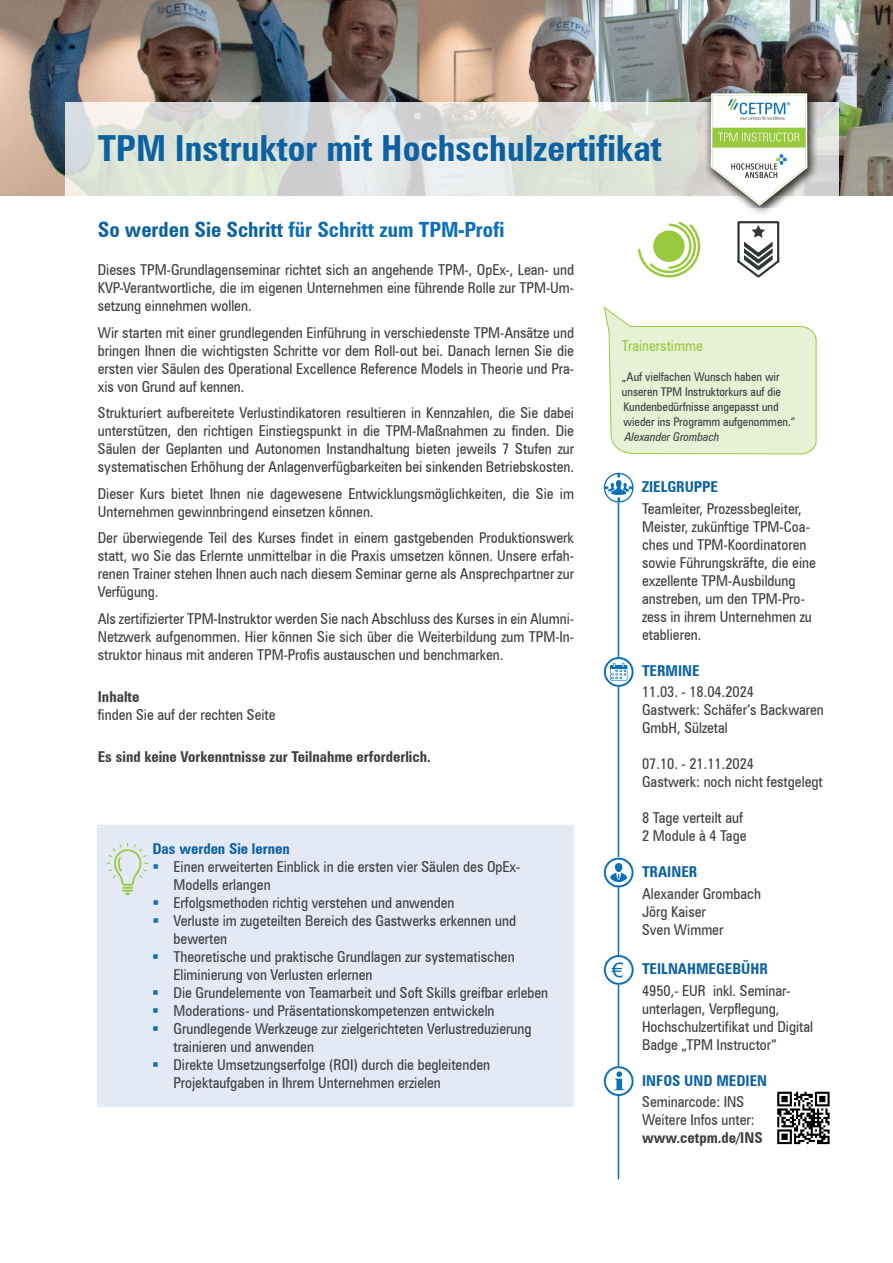
<style>
.page{position:relative;width:893px;height:1263px;background:#fff}
.page>*{position:absolute;margin:0;border:0;box-sizing:border-box;transform-origin:0 0}
.t1{font:700 condensed 36px "Zurich BT";color:#0b61a1}
.t2{font:700 condensed 21px "Zurich BT";color:#0c6fb8}
.t3{font:condensed 15px/18px "Zurich BT";color:#3e3e3f}
.t4{font:700 condensed 15px "Zurich BT";color:#3e3e3f}
.t5{font:700 condensed 15px "Zurich BT";color:#0b61a1}
.t6{font:condensed 15px "Zurich BT";color:#99ca3e}
.t7{font:condensed 12px/15px "Zurich BT";color:#3e3e3f}
.t8{font:italic condensed 12px "Zurich BT";color:#3e3e3f}
.s1{color:#0b61a1}
</style>
<div class="page">
<img style="left:0;top:0;width:893px;height:196px">
<svg style="left:66px;top:102px;width:773px;height:94px"></svg>
<div style="left:703px;top:88px;width:122px;height:130px;background:#231f20;opacity:.75"></div>
<img style="left:701px;top:91px;width:116px;height:117px">
<hr style="left:618px;top:502px;width:1px;height:677px;background:#0c6fb8">
<svg style="left:777px;top:1091px;width:53px;height:54px"></svg>
<svg style="left:777px;top:1092px;width:53px;height:52px"></svg>
<svg style="left:604px;top:1066px;width:30px;height:30px"></svg>
<svg style="left:604px;top:657px;width:30px;height:30px"></svg>
<svg style="left:604px;top:858px;width:30px;height:29px"></svg>
<svg style="left:604px;top:955px;width:30px;height:30px"></svg>
<svg style="left:604px;top:473px;width:30px;height:30px"></svg>
<svg style="left:638px;top:221px;width:62px;height:56px"></svg>
<svg style="left:737px;top:221px;width:42px;height:57px"></svg>
<div style="left:98px;top:825px;width:476px;height:282px;background:#e3e9f5"></div>
<svg style="left:107px;top:843px;width:41px;height:52px"></svg>
<svg style="left:603px;top:306px;width:214px;height:148px"></svg>
<h1 class="t1" style="left:98px;top:127px;width:565px">TPM Instruktor mit Hochschulzertifikat</h1>
<h2 class="t2" style="left:98px;top:217px;width:408px"><span class="s1">So werden Sie Schritt</span> für Schritt zum TPM-Profi</h2>
<p class="t3" style="left:98px;top:261px;width:478px;text-align:justify">Dieses TPM-Grundlagenseminar richtet sich an angehende TPM-, OpEx-, Lean- und KVP-Verantwortliche, die im eigenen Unternehmen eine führende Rolle zur TPM-Um&shy;setzung einnehmen wollen.</p>
<p class="t3" style="left:98px;top:323px;width:478px;text-align:justify">Wir starten mit einer grundlegenden Einführung in verschiedenste TPM-Ansätze und bringen Ihnen die wichtigsten Schritte vor dem Roll-out bei. Danach lernen Sie die ersten vier Säulen des Operational Excellence Reference Models in Theorie und Pra&shy;xis von Grund auf kennen.</p>
<p class="t3" style="left:98px;top:404px;width:478px;text-align:justify">Strukturiert aufbereitete Verlustindikatoren resultieren in Kennzahlen, die Sie dabei unterstützen, den richtigen Einstiegspunkt in die TPM-Maßnahmen zu finden. Die Säulen der Geplanten und Autonomen Instandhaltung bieten jeweils 7 Stufen zur systematischen Erhöhung der Anlagenverfügbarkeiten bei sinkenden Betriebskosten.</p>
<p class="t3" style="left:98px;top:484px;width:478px">Dieser Kurs bietet Ihnen nie dagewesene Entwicklungsmöglichkeiten, die Sie im<br>Unternehmen gewinnbringend einsetzen können.</p>
<p class="t3" style="left:98px;top:529px;width:478px;text-align:justify">Der überwiegende Teil des Kurses findet in einem gastgebenden Produktionswerk statt, wo Sie das Erlernte unmittelbar in die Praxis umsetzen können. Unsere erfah&shy;renen Trainer stehen Ihnen auch nach diesem Seminar gerne als Ansprechpartner zur Verfügung.</p>
<p class="t3" style="left:98px;top:609px;width:478px;text-align:justify">Als zertifizierter TPM-Instruktor werden Sie nach Abschluss des Kurses in ein Alumni-Netzwerk aufgenommen. Hier können Sie sich über die Weiterbildung zum TPM-In&shy;struktor hinaus mit anderen TPM-Profis austauschen und benchmarken.</p>
<p class="t4" style="left:98px;top:687px;width:43px">Inhalte</p>
<p class="t3" style="left:98px;top:705px;width:179px">finden Sie auf der rechten Seite</p>
<p class="t4" style="left:98px;top:747px;width:334px">Es sind keine Vorkenntnisse zur Teilnahme erforderlich.</p>
<p class="t5" style="left:152px;top:839px;width:139px">Das werden Sie lernen</p>
<p class="t3" style="left:174px;top:857px;width:376px">Einen erweiterten Einblick in die ersten vier Säulen des OpEx-Modells erlangen<br>Erfolgsmethoden richtig verstehen und anwenden<br>Verluste im zugeteilten Bereich des Gastwerks erkennen und bewerten<br>Theoretische und praktische Grundlagen zur systematischen Eliminierung von Verlusten erlernen<br>Die Grundelemente von Teamarbeit und Soft Skills greifbar erleben Moderations- und Präsentationskompetenzen entwickeln Grundlegende Werkzeuge zur zielgerichteten Verlustreduzierung trainieren und anwenden<br>Direkte Umsetzungserfolge (ROI) durch die begleitenden Projektaufgaben in Ihrem Unternehmen erzielen</p>
<p class="t6" style="left:622px;top:336px;width:82px">Trainerstimme</p>
<p class="t7" style="left:622px;top:369px;width:175px">„Auf vielfachen Wunsch haben wir unseren TPM Instruktorkurs auf die Kundenbedürfnisse angepasst und wieder ins Programm aufgenommen.“</p>
<p class="t8" style="left:625px;top:429px;width:96px">Alexander Grombach</p>
<p class="t5" style="left:642px;top:478px;width:78px">ZIELGRUPPE</p>
<p class="t3" style="left:642px;top:499px;width:175px">Teamleiter, Prozessbegleiter,<br>Meister, zukünftige TPM-Coa&shy;ches und TPM-Koordinatoren sowie Führungskräfte, die eine exzellente TPM-Ausbildung anstreben, um den TPM-Pro&shy;zess in ihrem Unternehmen zu etablieren.</p>
<p class="t5" style="left:642px;top:662px;width:59px">TERMINE</p>
<p class="t3" style="left:642px;top:682px;width:183px">11.03. - 18.04.2024<br>Gastwerk: Schäfer‘s Backwaren<br>GmbH, Sülzetal</p>
<p class="t3" style="left:642px;top:754px;width:182px">07.10. - 21.11.2024<br>Gastwerk: noch nicht festgelegt</p>
<p class="t3" style="left:642px;top:808px;width:106px">8 Tage verteilt auf<br>2 Module à 4 Tage</p>
<p class="t5" style="left:642px;top:862px;width:57px">TRAINER</p>
<p class="t3" style="left:642px;top:884px;width:120px">Alexander Grombach<br>Jörg Kaiser<br>Sven Wimmer</p>
<p class="t5" style="left:642px;top:960px;width:127px">TEILNAHMEGEBÜHR</p>
<p class="t3" style="left:642px;top:982px;width:173px">4950,- EUR inkl. Seminar&shy;unterlagen, Verpflegung,<br>Hochschulzertifikat und Digital<br>Badge „TPM Instructor“</p>
<p class="t5" style="left:642px;top:1071px;width:127px">INFOS UND MEDIEN</p>
<p class="t3" style="left:642px;top:1093px;width:114px">Seminarcode: INS<br>Weitere Infos unter:</p>
<p class="t4" style="left:642px;top:1129px;width:122px">www.cetpm.de/INS</p>
</div>
